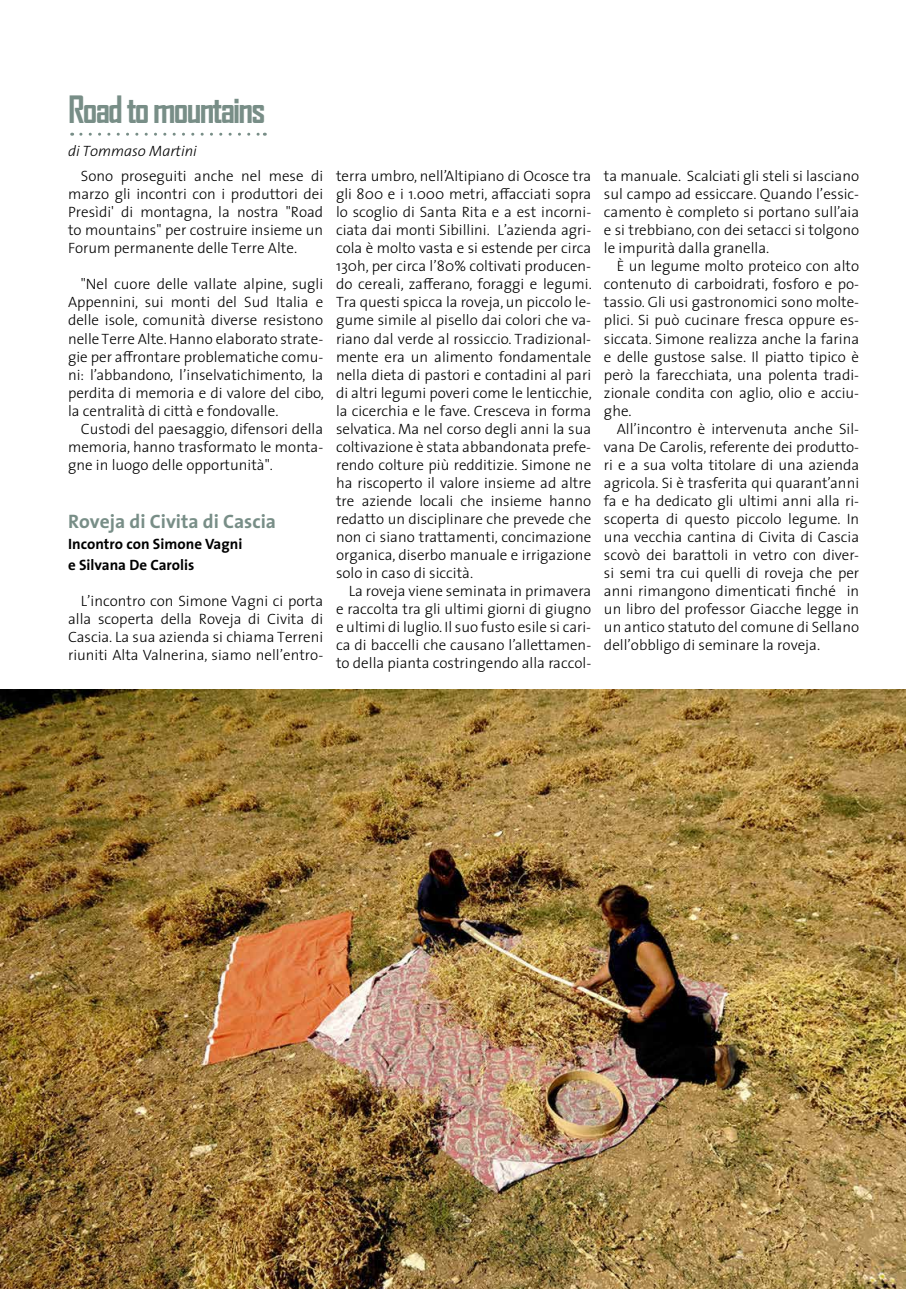
<style>
.page{position:relative;width:906px;height:1289px;background:#fff}
.page>*{position:absolute;margin:0;border:0;box-sizing:border-box;transform-origin:0 0}
.t1{font:700 36px "Agency FB";letter-spacing:-.05em;color:#788e87}
.t2{font:700 19.5px "The Sans";color:#788e87}
.t3{font:300 15px/18px "The Sans";color:#000;text-align:justify}
.t4{font:700 15px/21px "The Sans";color:#000}
.t5{font:italic 300 15px "The Sans";color:#000}
</style>
<div class="page">
<svg style="left:81px;top:133px;width:184px;height:3px"></svg>
<img style="left:0;top:689px;width:906px;height:599px">
<h1 class="t1" style="left:68px;top:87px;width:199px">Road to mountains</h1>
<p class="t5" style="left:68px;top:139px;width:130px">di Tommaso Martini</p>
<p class="t3" style="left:68px;top:167px;width:257px;text-indent:13px">Sono proseguiti anche nel mese di marzo gli incontri con i produttori dei Presìdi' di montagna, la nostra "Road to mountains" per costruire insieme un Forum permanente delle Terre Alte.</p>
<p class="t3" style="left:68px;top:275px;width:257px;text-indent:13px">"Nel cuore delle vallate alpine, sugli Appennini, sui monti del Sud Italia e delle isole, comunità diverse resistono nelle Terre Alte. Hanno elaborato strate&shy;gie per affrontare problematiche comu&shy;ni: l’abbandono, l’inselvatichimento, la perdita di memoria e di valore del cibo, la centralità di città e fondovalle.</p>
<p class="t3" style="left:68px;top:419px;width:257px;text-indent:13px">Custodi del paesaggio, difensori della memoria, hanno trasformato le monta&shy;gne in luogo delle opportunità".</p>
<h2 class="t2" style="left:68px;top:505px;width:210px">Roveja di Civita di Cascia</h2>
<p class="t4" style="left:68px;top:533px;width:176px">Incontro con Simone Vagni e Silvana De Carolis</p>
<p class="t3" style="left:68px;top:591px;width:257px;text-indent:13px">L’incontro con Simone Vagni ci porta alla scoperta della Roveja di Civita di Cascia. La sua azienda si chiama Terreni riuniti Alta Valnerina, siamo nell’entro-</p>
<p class="t3" style="left:336px;top:167px;width:257px">terra umbro, nell’Altipiano di Ocosce tra gli 800 e i 1.000 metri, affacciati sopra lo scoglio di Santa Rita e a est incorni&shy;ciata dai monti Sibillini. L’azienda agri&shy;cola è molto vasta e si estende per circa 130h, per circa l’80% coltivati producen&shy;do cereali, zafferano, foraggi e legumi.<br>Tra questi spicca la roveja, un piccolo le&shy;gume simile al pisello dai colori che va&shy;riano dal verde al rossiccio. Tradizional&shy;mente era un alimento fondamentale nella dieta di pastori e contadini al pari di altri legumi poveri come le lenticchie, la cicerchia e le fave. Cresceva in forma selvatica. Ma nel corso degli anni la sua coltivazione è stata abbandonata prefe&shy;rendo colture più redditizie. Simone ne ha riscoperto il valore insieme ad altre tre aziende locali che insieme hanno redatto un disciplinare che prevede che non ci siano trattamenti, concimazione organica, diserbo manuale e irrigazione solo in caso di siccità.</p>
<p class="t3" style="left:336px;top:581px;width:257px;text-indent:13px">La roveja viene seminata in primavera e raccolta tra gli ultimi giorni di giugno e ultimi di luglio. Il suo fusto esile si cari&shy;ca di baccelli che causano l’allettamen&shy;to della pianta costringendo alla raccol-</p>
<p class="t3" style="left:604px;top:167px;width:257px">ta manuale. Scalciati gli steli si lasciano sul campo ad essiccare. Quando l’essic&shy;camento è completo si portano sull’aia e si trebbiano, con dei setacci si tolgono le impurità dalla granella.</p>
<p class="t3" style="left:604px;top:257px;width:257px;text-indent:13px">È un legume molto proteico con alto contenuto di carboidrati, fosforo e po&shy;tassio. Gli usi gastronomici sono molte&shy;plici. Si può cucinare fresca oppure es&shy;siccata. Simone realizza anche la farina e delle gustose salse. Il piatto tipico è però la farecchiata, una polenta tradi&shy;zionale condita con aglio, olio e acciu&shy;ghe.</p>
<p class="t3" style="left:604px;top:419px;width:257px;text-indent:13px">All’incontro è intervenuta anche Sil&shy;vana De Carolis, referente dei produtto&shy;ri e a sua volta titolare di una azienda agricola. Si è trasferita qui quarant’anni fa e ha dedicato gli ultimi anni alla ri&shy;scoperta di questo piccolo legume. In una vecchia cantina di Civita di Cascia scovò dei barattoli in vetro con diver&shy;si semi tra cui quelli di roveja che per anni rimangono dimenticati finché in un libro del professor Giacche legge in un antico statuto del comune di Sellano dell’obbligo di seminare la roveja.</p>
</div>
